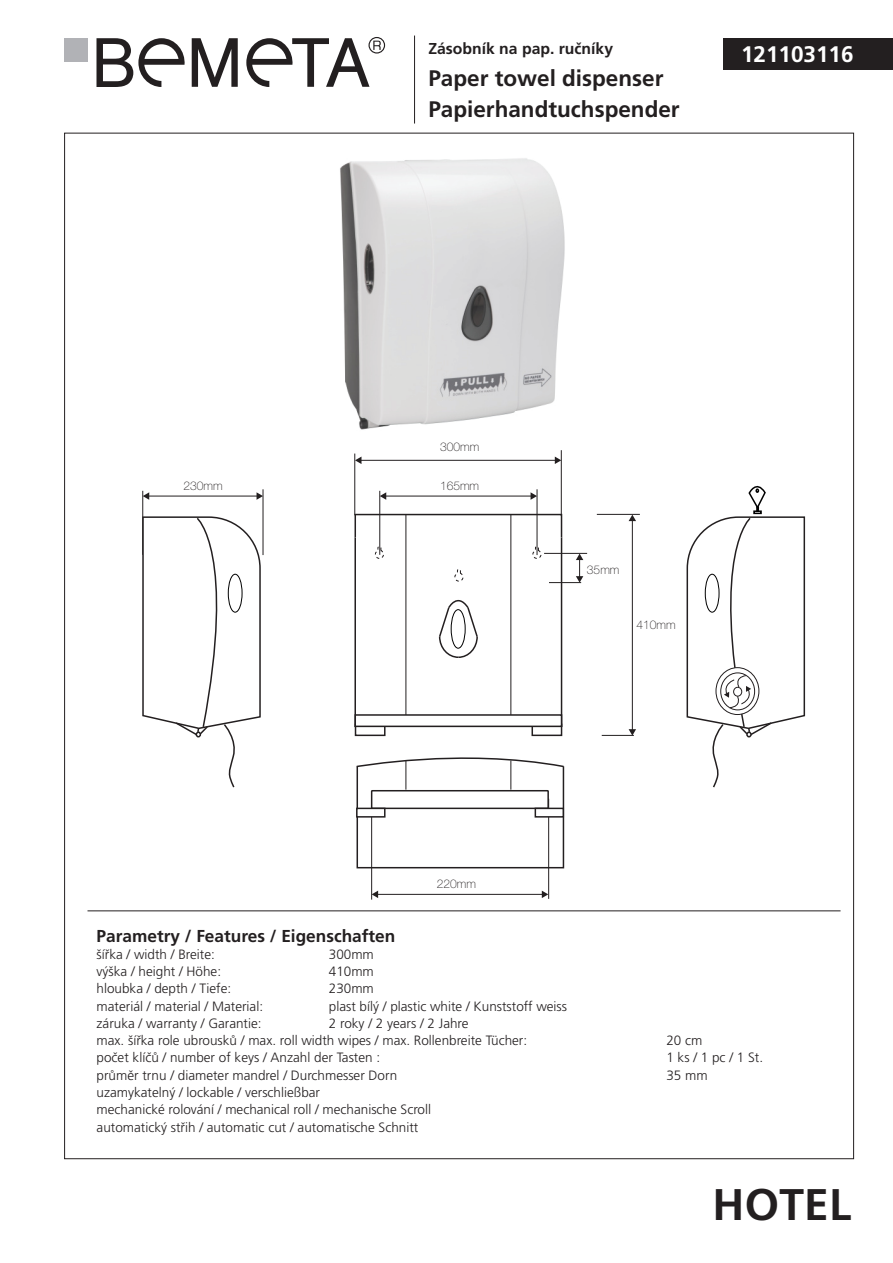
<style>
.page{position:relative;width:893px;height:1263px;background:#fff}
.page>*{position:absolute;margin:0;border:0;box-sizing:border-box;transform-origin:0 0}
.t1{font:700 44.25px "Frutiger CE";letter-spacing:.005em;color:#231f20}
.t2{font:700 22.5px/31.5px "Frutiger CE";color:#231f20}
.t3{font:700 22.5px "Frutiger CE";color:#fff}
.t4{font:700 17.25px "Frutiger CE";color:#231f20}
.t5{font:700 15.75px "Frutiger CE";color:#231f20}
.t6{font:300 13.5px/17.2px "Frutiger CE";color:#231f20}
.t7{font:100 12px "Helvetica Neue LT Pro";color:#231f20}
</style>
<div class="page">
<svg style="left:355px;top:727px;width:31px;height:9px"></svg>
<svg style="left:531px;top:727px;width:31px;height:9px"></svg>
<img style="left:340px;top:158px;width:225px;height:272px">
<div style="left:724px;top:38px;width:169px;height:32px;background:#231f20"></div>
<svg style="left:192px;top:38px;width:46px;height:49px"></svg>
<svg style="left:96px;top:38px;width:89px;height:49px"></svg>
<div style="left:65px;top:38px;width:23px;height:24px;background:#b1b2b6"></div>
<svg style="left:246px;top:37px;width:139px;height:50px"></svg>
<hr style="left:414px;top:36px;width:1px;height:88px;background:#231f20">
<div style="left:354px;top:537px;width:208px;height:190px;background:#fff;border:2px solid #231f20"></div>
<div style="left:354px;top:514px;width:208px;height:24px;background:#fff;border:2px solid #231f20"></div>
<hr style="left:597px;top:514px;width:43px;height:1px;background:#231f20">
<hr style="left:602px;top:735px;width:32px;height:1px;background:#231f20">
<hr style="left:632px;top:520px;width:1px;height:210px;background:#231f20">
<svg style="left:629px;top:515px;width:7px;height:6px"></svg>
<svg style="left:629px;top:729px;width:7px;height:7px"></svg>
<hr style="left:544px;top:553px;width:43px;height:1px;background:#231f20">
<hr style="left:549px;top:582px;width:32px;height:1px;background:#231f20">
<svg style="left:576px;top:554px;width:7px;height:29px"></svg>
<svg style="left:438px;top:599px;width:40px;height:59px"></svg>
<hr style="left:406px;top:515px;width:1px;height:211px;background:#231f20">
<hr style="left:511px;top:515px;width:1px;height:211px;background:#231f20">
<div style="left:357px;top:766px;width:207px;height:102px;background:#fff;border:2px solid #231f20"></div>
<svg style="left:356px;top:757px;width:209px;height:11px"></svg>
<svg style="left:533px;top:546px;width:8px;height:13px"></svg>
<svg style="left:455px;top:569px;width:8px;height:12px"></svg>
<svg style="left:375px;top:546px;width:9px;height:13px"></svg>
<hr style="left:379px;top:491px;width:1px;height:64px;background:#231f20">
<hr style="left:537px;top:489px;width:1px;height:66px;background:#231f20">
<hr style="left:385px;top:496px;width:147px;height:1px;background:#231f20">
<svg style="left:380px;top:492px;width:6px;height:8px"></svg>
<svg style="left:531px;top:492px;width:6px;height:8px"></svg>
<hr style="left:142px;top:491px;width:1px;height:64px;background:#231f20">
<hr style="left:263px;top:489px;width:1px;height:66px;background:#231f20">
<hr style="left:148px;top:496px;width:110px;height:1px;background:#231f20">
<svg style="left:143px;top:492px;width:6px;height:8px"></svg>
<svg style="left:257px;top:492px;width:6px;height:8px"></svg>
<hr style="left:354px;top:454px;width:1px;height:61px;background:#231f20">
<hr style="left:561px;top:450px;width:1px;height:66px;background:#231f20">
<hr style="left:360px;top:460px;width:196px;height:1px;background:#231f20">
<svg style="left:355px;top:457px;width:6px;height:7px"></svg>
<svg style="left:555px;top:457px;width:6px;height:7px"></svg>
<hr style="left:371px;top:798px;width:1px;height:102px;background:#231f20">
<hr style="left:548px;top:799px;width:1px;height:100px;background:#231f20">
<hr style="left:377px;top:894px;width:166px;height:1px;background:#231f20">
<svg style="left:372px;top:891px;width:6px;height:7px"></svg>
<svg style="left:542px;top:891px;width:6px;height:7px"></svg>
<div style="left:451px;top:609px;width:14px;height:39px;border:1px solid #000;border-radius:50%"></div>
<div style="left:371px;top:790px;width:178px;height:19px;border:2px solid #231f20"></div>
<svg style="left:142px;top:516px;width:119px;height:272px"></svg>
<hr style="left:406px;top:760px;width:1px;height:30px;background:#231f20">
<hr style="left:511px;top:760px;width:1px;height:30px;background:#231f20">
<div style="left:356px;top:808px;width:30px;height:10px;background:#fff;border:2px solid #231f20"></div>
<div style="left:535px;top:808px;width:29px;height:10px;background:#fff;border:2px solid #231f20"></div>
<svg style="left:686px;top:485px;width:120px;height:303px"></svg>
<hr style="left:88px;top:910px;width:753px;height:1px;background:#231f20">
<div style="left:354px;top:714px;width:208px;height:13px;background:#fff;border:2px solid #231f20"></div>
<p class="t5" style="left:428px;top:40px;width:186px">Zásobník na pap. ručníky</p>
<h2 class="t2" style="left:428px;top:62px;width:253px">Paper towel dispenser<br>Papierhandtuchspender</h2>
<h2 class="t3" style="left:741px;top:42px;width:114px">121103116</h2>
<p class="t7" style="left:440px;top:440px;width:41px">300mm</p>
<p class="t7" style="left:183px;top:479px;width:41px">230mm</p>
<p class="t7" style="left:440px;top:479px;width:41px">165mm</p>
<p class="t7" style="left:587px;top:562px;width:34px">35mm</p>
<p class="t7" style="left:636px;top:618px;width:41px">410mm</p>
<p class="t7" style="left:437px;top:877px;width:41px">220mm</p>
<p class="t4" style="left:97px;top:926px;width:300px">Parametry / Features / Eigenschaften</p>
<p class="t6" style="left:97px;top:945px;width:120px">šířka / width / Breite:</p>
<p class="t6" style="left:329px;top:945px;width:47px">300mm</p>
<p class="t6" style="left:97px;top:963px;width:126px">výška / height / Höhe:</p>
<p class="t6" style="left:329px;top:963px;width:47px">410mm</p>
<p class="t6" style="left:97px;top:980px;width:136px">hloubka / depth / Tiefe:</p>
<p class="t6" style="left:329px;top:980px;width:47px">230mm</p>
<p class="t6" style="left:97px;top:997px;width:168px">materiál / material / Material:</p>
<p class="t6" style="left:329px;top:997px;width:240px">plast bílý / plastic white / Kunststoff weiss</p>
<p class="t6" style="left:97px;top:1014px;width:166px">záruka / warranty / Garantie:</p>
<p class="t6" style="left:97px;top:1014px;width:432px;text-indent:232px">2 roky / 2 years / 2 Jahre<br>max. šířka role ubrousků / max. roll width wipes / max. Rollenbreite Tücher:</p>
<p class="t6" style="left:666px;top:1032px;width:38px">20 cm</p>
<p class="t6" style="left:97px;top:1049px;width:285px">počet klíčů / number of keys / Anzahl der Tasten :</p>
<p class="t6" style="left:666px;top:1049px;width:98px">1 ks / 1 pc / 1 St.</p>
<p class="t6" style="left:97px;top:1066px;width:302px">průměr trnu / diameter mandrel / Durchmesser Dorn</p>
<p class="t6" style="left:666px;top:1066px;width:43px">35 mm</p>
<p class="t6" style="left:97px;top:1083px;width:336px">uzamykatelný / lockable / verschließbar<br>mechanické rolování / mechanical roll / mechanische Scroll automatický střih / automatic cut / automatische Schnitt</p>
<h1 class="t1" style="left:712px;top:1179px;width:140px">HOTEL</h1>
</div>
